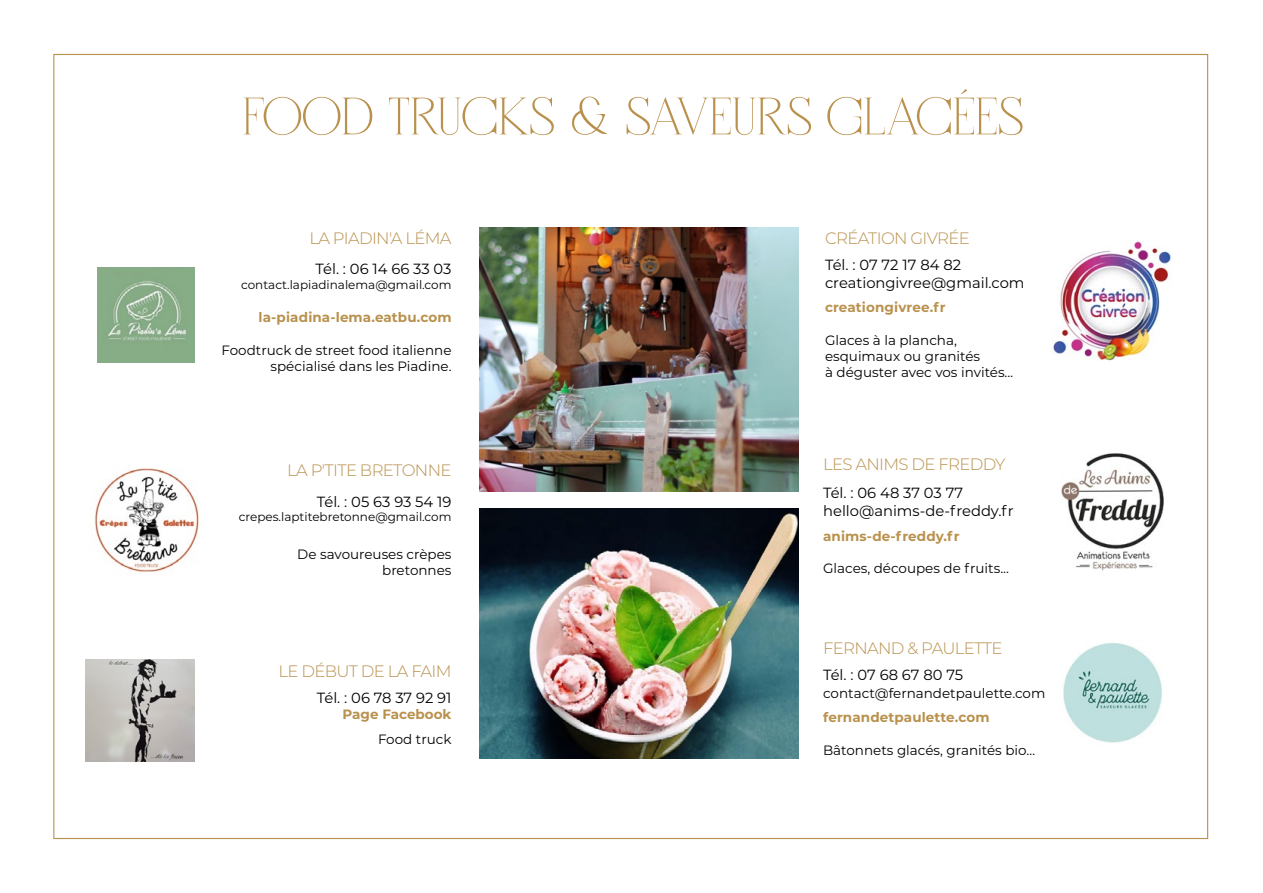
<style>
.page{position:relative;width:1263px;height:893px;background:#fff}
.page>*{position:absolute;margin:0;border:0;box-sizing:border-box;transform-origin:0 0}
.t1{font:52.5px "Rotterburg Stylish";letter-spacing:-.01em;color:#b9914d}
.t2{font:300 16.5px "Montserrat";letter-spacing:-.04em;color:#b9914d}
.t3{font:14.7px/17.7px "Montserrat";color:#000}
.t4{font:13.5px/16.2px "Montserrat";color:#000;text-align:right}
.t5{font:700 13.5px "Montserrat";letter-spacing:.01em;color:#b9914d}
.t6{font:12px "Montserrat";color:#000}
</style>
<div class="page">
<img style="left:1063px;top:643px;width:99px;height:100px">
<img style="left:86px;top:659px;width:109px;height:102px">
<img style="left:97px;top:267px;width:97px;height:95px">
<img style="left:94px;top:468px;width:105px;height:104px">
<img style="left:1051px;top:241px;width:120px;height:120px">
<img style="left:1061px;top:453px;width:103px;height:118px">
<img style="left:479px;top:228px;width:319px;height:263px">
<img style="left:479px;top:508px;width:319px;height:250px">
<h1 class="t1" style="left:242px;top:86px;width:783px">FOOD TRUCKS &amp; SAVEURS GLACÉES</h1>
<p class="t2" style="left:309px;top:227px;width:144px">LA PIADIN'A LÉMA</p>
<p class="t3" style="left:315px;top:260px;width:138px">Tél. : 06 14 66 33 03</p>
<p class="t6" style="left:241px;top:276px;width:212px">contact.lapiadinalema@gmail.com</p>
<p class="t5" style="left:259px;top:308px;width:194px">la-piadina-lema.eatbu.com</p>
<p class="t4" style="left:221px;top:341px;width:232px">Foodtruck de street food italienne spécialisé dans les Piadine.</p>
<p class="t2" style="left:287px;top:459px;width:166px">LA P'TITE BRETONNE</p>
<p class="t3" style="left:317px;top:492px;width:136px">Tél. : 05 63 93 54 19</p>
<p class="t6" style="left:239px;top:509px;width:214px">crepes.laptitebretonne@gmail.com</p>
<p class="t4" style="left:297px;top:545px;width:156px">De savoureuses crèpes bretonnes</p>
<p class="t2" style="left:278px;top:659px;width:175px">LE DÉBUT DE LA FAIM</p>
<p class="t3" style="left:317px;top:688px;width:136px">Tél. : 06 78 37 92 91</p>
<p class="t5" style="left:342px;top:704px;width:111px">Page Facebook</p>
<p class="t4" style="left:378px;top:730px;width:75px">Food truck</p>
<p class="t2" style="left:825px;top:227px;width:146px">CRÉATION GIVRÉE</p>
<p class="t3" style="left:825px;top:255px;width:201px">Tél. : 07 72 17 84 82 creationgivree@gmail.com</p>
<p class="t5" style="left:825px;top:298px;width:122px">creationgivree.fr</p>
<p class="t4" style="left:825px;top:331px;width:190px;text-align:left">Glaces à la plancha, esquimaux ou granités<br>à déguster avec vos invités…</p>
<p class="t2" style="left:823px;top:453px;width:184px">LES ANIMS DE FREDDY</p>
<p class="t3" style="left:823px;top:484px;width:192px">Tél. : 06 48 37 03 77 hello@anims-de-freddy.fr</p>
<p class="t5" style="left:823px;top:526px;width:138px">anims-de-freddy.fr</p>
<p class="t4" style="left:823px;top:560px;width:187px">Glaces, découpes de fruits...</p>
<p class="t2" style="left:823px;top:637px;width:181px">FERNAND &amp; PAULETTE</p>
<p class="t3" style="left:823px;top:665px;width:141px">Tél. : 07 68 67 80 75</p>
<p class="t4" style="left:823px;top:684px;width:224px">contact@fernandetpaulette.com</p>
<p class="t5" style="left:823px;top:708px;width:168px">fernandetpaulette.com</p>
<p class="t4" style="left:823px;top:741px;width:214px">Bâtonnets glacés, granités bio…</p>
</div>
